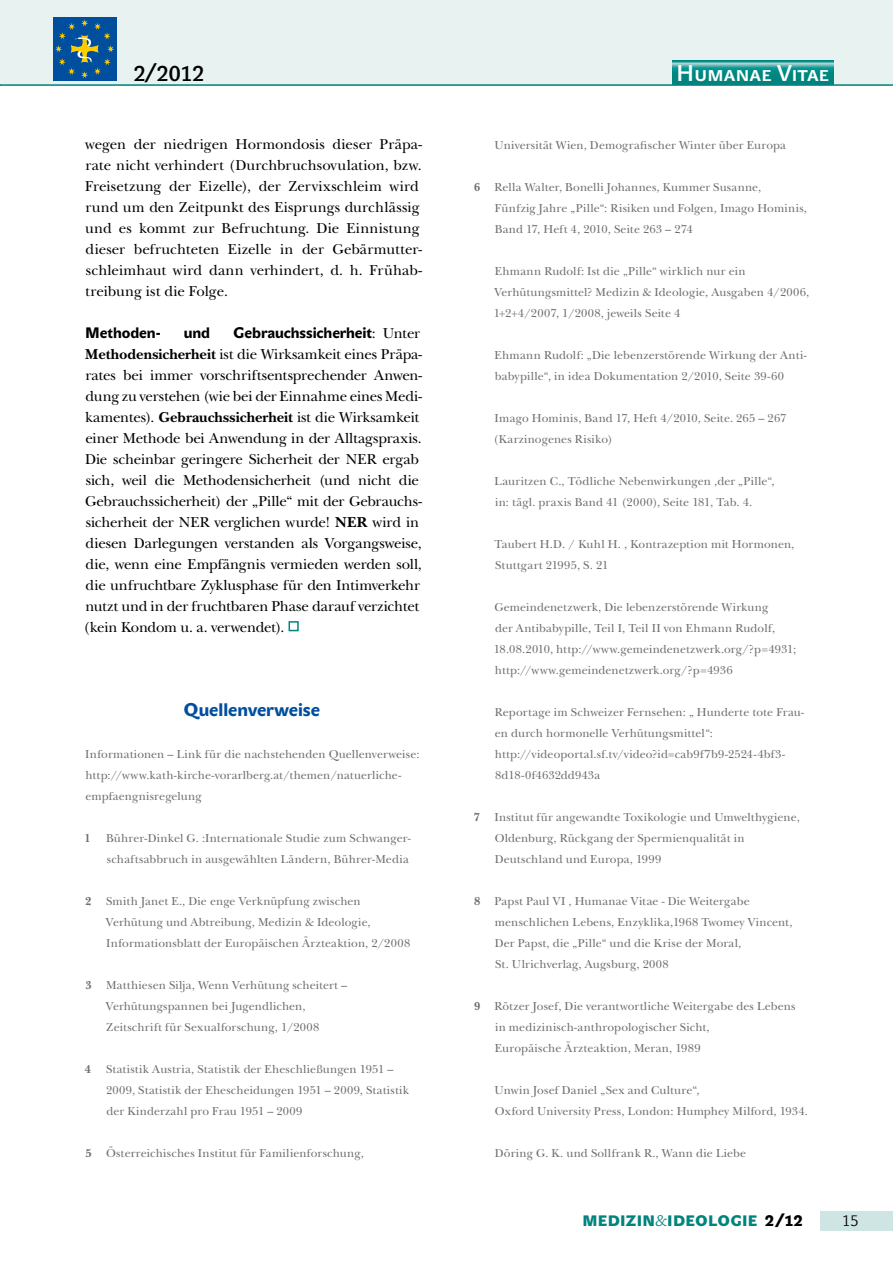
<style>
.page{position:relative;width:893px;height:1263px;background:#fff}
.page>*{position:absolute;margin:0;border:0;box-sizing:border-box;transform-origin:0 0}
.t1{font:22.5px "John Sans Medium Pro";letter-spacing:.02em;color:#fff}
.t2{font:21px "John Sans Medium Pro";color:#000}
.t3{font:700 18px "John Sans Medium Pro";color:#004e9e}
.t4{font:15px/21px "New Baskerville Std";letter-spacing:-.005em;color:#000}
.t5{font:700 15px "John Sans Medium Pro";letter-spacing:-.005em;color:#000}
.t6{font:15px "John Sans Black Pro";letter-spacing:.015em;color:#00847d}
.t7{font:15px "John Sans Lite Pro";color:#000}
.t8{font:12px/21px "New Baskerville Std";letter-spacing:.01em;color:#6e6e6e}
.t9{font:700 12px "New Baskerville Std";color:#6e6e6e}
.s1{font-family:"New Baskerville Std";font-weight:400}
.s2{font-weight:700}
.s3{font-family:"John Sans Lite Pro"}
.s4{color:#000}
</style>
<div class="page">
<div style="left:1px;top:0;width:892px;height:86px;background:#e7f2f1"></div>
<hr style="left:0;top:0;width:1px;height:86px;background:#e7f2f1">
<hr style="left:0;top:84px;width:893px;height:2px;background:#00847d">
<div style="left:289px;top:621px;width:10px;height:10px;border:2px solid #00847d"></div>
<div style="left:820px;top:1211px;width:73px;height:19px;background:#cfe5e4"></div>
<div style="left:53px;top:17px;width:63px;height:63px;background:#004e9e"></div>
<svg style="left:55px;top:19px;width:59px;height:59px"></svg>
<svg style="left:672px;top:61px;width:161px;height:23px;background:#1a948f"></svg>
<h2 class="t2" style="left:134px;top:61px;width:72px">2/2012</h2>
<h1 class="t1" style="left:676px;top:60px;width:154px">Humanae Vitae</h1>
<p class="t4" style="left:85px;top:133px;width:339px">wegen der niedrigen Hormondosis dieser Präpa&shy;rate nicht verhindert (Durchbruchsovulation, bzw.<br>Freisetzung der Eizelle), der Zervixschleim wird rund um den Zeitpunkt des Eisprungs durchlässig und es kommt zur Befruchtung. Die Einnistung dieser befruchteten Eizelle in der Gebärmutter&shy;schleimhaut wird dann verhindert, d. h. Frühab&shy;treibung ist die Folge.</p>
<p class="t5" style="left:85px;top:324px;width:77px">Methoden-</p>
<p class="t5" style="left:184px;top:324px;width:28px">und</p>
<p class="t5" style="left:233px;top:324px;width:188px">Gebrauchssicherheit<span class="s1">: Unter</span></p>
<p class="t4" style="left:83px;top:343px;width:340px"><span class="s2">Methodensicherheit</span> ist die Wirksamkeit eines Präpa&shy;rates bei immer vorschriftsentsprechender Anwen&shy;dung zu verstehen (wie bei der Einnahme eines Medi&shy;kamentes). <span class="s2">Gebrauchssicherheit</span> ist die Wirksamkeit einer Methode bei Anwendung in der Alltagspraxis.<br>Die scheinbar geringere Sicherheit der NER ergab sich, weil die Methodensicherheit (und nicht die Gebrauchssicherheit) der „Pille“ mit der Gebrauchs&shy;sicherheit der NER verglichen wurde! <span class="s2">NER</span> wird in diesen Darlegungen verstanden als Vorgangsweise, die, wenn eine Empfängnis vermieden werden soll, die unfruchtbare Zyklusphase für den Intimverkehr nutzt und in der fruchtbaren Phase darauf verzichtet (kein Kondom u. a. verwendet).</p>
<h3 class="t3" style="left:183px;top:699px;width:138px">Quellenverweise</h3>
<p class="t8" style="left:85px;top:743px;width:336px">Informationen – Link für die nachstehenden Quellenverweise: http://www.kath-kirche-vorarlberg.at/themen/natuerliche&shy;empfaengnisregelung</p>
<p class="t9" style="left:84px;top:831px;width:8px">1</p>
<p class="t8" style="left:106px;top:827px;width:306px">Bührer-Dinkel G. :Internationale Studie zum Schwanger&shy;schaftsabbruch in ausgewählten Ländern, Bührer-Media</p>
<p class="t8" style="left:106px;top:890px;width:306px;text-indent:-21px"><span class="s2">2</span> Smith Janet E., Die enge Verknüpfung zwischen<br>Verhütung und Abtreibung, Medizin &amp; Ideologie,<br>Informationsblatt der Europäischen Ärzteaktion, 2/2008</p>
<p class="t8" style="left:106px;top:974px;width:243px;text-indent:-21px"><span class="s2">3</span> Matthiesen Silja, Wenn Verhütung scheitert –<br>Verhütungspannen bei Jugendlichen,<br>Zeitschrift für Sexualforschung, 1/2008</p>
<p class="t8" style="left:106px;top:1058px;width:305px;text-indent:-21px"><span class="s2">4</span> Statistik Austria, Statistik der Eheschließungen 1951 –<br>2009, Statistik der Ehescheidungen 1951 – 2009, Statistik der Kinderzahl pro Frau 1951 – 2009</p>
<p class="t8" style="left:86px;top:1142px;width:280px"><span class="s2">5</span> Österreichisches Institut für Familienforschung,</p>
<p class="t8" style="left:495px;top:134px;width:293px">Universität Wien, Demografischer Winter über Europa</p>
<p class="t8" style="left:495px;top:176px;width:314px;text-indent:-21px"><span class="s2">6</span> Rella Walter, Bonelli Johannes, Kummer Susanne,<br>Fünfzig Jahre „Pille“: Risiken und Folgen, Imago Hominis,<br>Band 17, Heft 4, 2010, Seite 263 – 274</p>
<p class="t8" style="left:494px;top:260px;width:317px">Ehmann Rudolf: Ist die „Pille“ wirklich nur ein<br>Verhütungsmittel? Medizin &amp; Ideologie, Ausgaben 4/2006,<br>1+2+4/2007, 1/2008, jeweils Seite 4</p>
<p class="t8" style="left:494px;top:344px;width:314px">Ehmann Rudolf: „Die lebenzerstörende Wirkung der Anti&shy;babypille“, in idea Dokumentation 2/2010, Seite 39-60</p>
<p class="t8" style="left:493px;top:407px;width:294px">Imago Hominis, Band 17, Heft 4/2010, Seite. 265 – 267 (Karzinogenes Risiko)</p>
<p class="t8" style="left:494px;top:470px;width:282px">Lauritzen C., Tödliche Nebenwirkungen ,der „Pille“, in: tägl. praxis Band 41 (2000), Seite 181, Tab. 4.</p>
<p class="t8" style="left:494px;top:533px;width:301px">Taubert H.D. / Kuhl H. , Kontrazeption mit Hormonen,<br>Stuttgart 21995, S. 21</p>
<p class="t8" style="left:494px;top:596px;width:304px">Gemeindenetzwerk, Die lebenzerstörende Wirkung<br>der Antibabypille, Teil I, Teil II von Ehmann Rudolf, 18.08.2010, http://www.gemeindenetzwerk.org/?p=4931; http://www.gemeindenetzwerk.org/?p=4936</p>
<p class="t8" style="left:495px;top:701px;width:311px">Reportage im Schweizer Fernsehen: „ Hunderte tote Frau&shy;en durch hormonelle Verhütungsmittel“: http://videoportal.sf.tv/video?id=cab9f7b9-2524-4bf3- 8d18-0f4632dd943a</p>
<p class="t8" style="left:495px;top:806px;width:307px;text-indent:-21px"><span class="s2">7</span> Institut für angewandte Toxikologie und Umwelthygiene,<br>Oldenburg, Rückgang der Spermienqualität in<br>Deutschland und Europa, 1999</p>
<p class="t8" style="left:495px;top:890px;width:299px;text-indent:-21px"><span class="s2">8</span> Papst Paul VI , Humanae Vitae - Die Weitergabe menschlichen Lebens, Enzyklika,1968 Twomey Vincent, Der Papst, die „Pille“ und die Krise der Moral,<br>St. Ulrichverlag, Augsburg, 2008</p>
<p class="t8" style="left:495px;top:995px;width:302px;text-indent:-21px"><span class="s2">9</span> Rötzer Josef, Die verantwortliche Weitergabe des Lebens in medizinisch-anthropologischer Sicht,<br>Europäische Ärzteaktion, Meran, 1989</p>
<p class="t8" style="left:495px;top:1079px;width:315px">Unwin Josef Daniel „Sex and Culture“,<br>Oxford University Press, London: Humphey Milford, 1934.</p>
<p class="t8" style="left:495px;top:1142px;width:253px">Döring G. K. und Sollfrank R., Wann die Liebe</p>
<p class="t6" style="left:582px;top:1212px;width:222px">MEDIZIN<span class="s3">&amp;</span>I DEOLOGIE <span class="s4">2/12</span></p>
<p class="t7" style="left:842px;top:1212px;width:18px">15</p>
</div>
